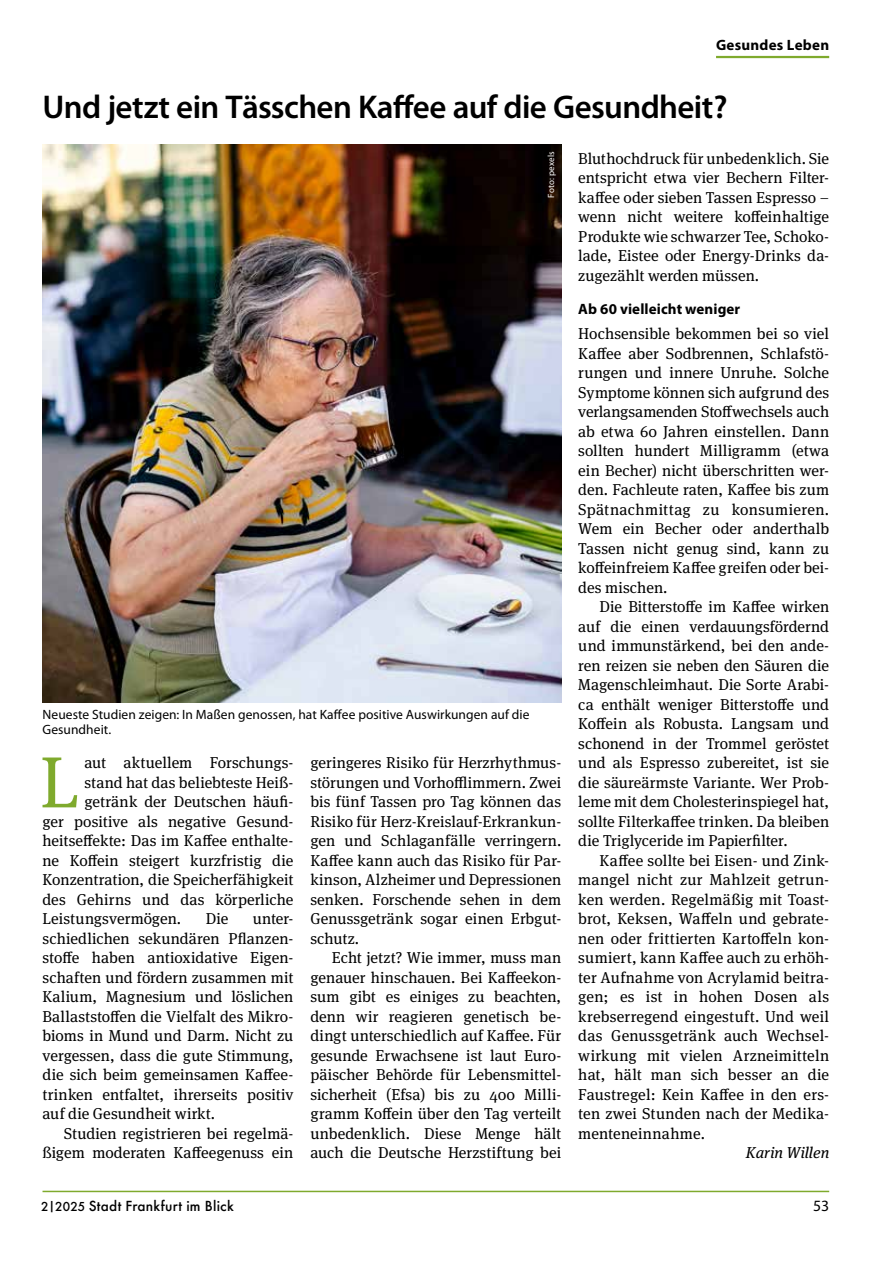
<style>
.page{position:relative;width:893px;height:1263px;background:#fff}
.page>*{position:absolute;margin:0;border:0;box-sizing:border-box;transform-origin:0 0}
.t1{font:72.3px "Meta Serif OT";color:#7faa2d}
.t2{font:600 33px "Myriad Pro";letter-spacing:-.02em;color:#000}
.t3{font:15.75px/19.5px "Meta Serif OT";letter-spacing:.005em;color:#000;text-align:justify}
.t4{font:italic 15.75px "Meta Serif OT";color:#000}
.t5{font:15.75px "Myriad Pro";color:#000}
.t6{font:700 15px "Myriad Pro";letter-spacing:.01em;color:#000}
.t7{font:13.5px/15px "Myriad Pro";letter-spacing:.005em;color:#000}
.t8{font:500 13.5px "Futura";letter-spacing:.02em;color:#000}
.t9{font:9px "Myriad Pro";letter-spacing:.015em;color:#fff}
.s1{font-size:12px}
</style>
<div class="page">
<img style="left:43px;top:144px;width:518px;height:559px">
<hr style="left:43px;top:1191px;width:786px;height:1px;background:#7faa2d">
<hr style="left:716px;top:56px;width:113px;height:2px;background:#7faa2d">
<p class="t6" style="left:716px;top:35px;width:115px">Gesundes Leben</p>
<h2 class="t2" style="left:43px;top:86px;width:687px">Und jetzt ein Tässchen Kaffee auf die Gesundheit?</h2>
<p class="t9" style="left:545px;top:198px;width:48px;rotate:-90deg">Foto: pexels</p>
<p class="t7" style="left:43px;top:707px;width:488px">Neueste Studien zeigen: In Maßen genossen, hat Kaffee positive Auswirkungen auf die<br>Gesundheit.</p>
<h1 class="t1" style="left:40px;top:741px;width:41px">L</h1>
<p class="t3" style="left:84px;top:753px;width:210px">aut aktuellem Forschungs-</p>
<p class="t3" style="left:84px;top:773px;width:210px">stand hat das beliebteste Heiß-</p>
<p class="t3" style="left:84px;top:792px;width:210px">getränk der Deutschen häufi-</p>
<p class="t3" style="left:43px;top:812px;width:252px">ger positive als negative Gesund-</p>
<p class="t3" style="left:43px;top:831px;width:252px">heitseffekte: Das im Kaffee enthalte-</p>
<p class="t3" style="left:43px;top:851px;width:252px">ne Koffein steigert kurzfristig die</p>
<p class="t3" style="left:43px;top:870px;width:252px">Konzentration, die Speicherfähigkeit</p>
<p class="t3" style="left:43px;top:890px;width:252px">des Gehirns und das körperliche</p>
<p class="t3" style="left:43px;top:909px;width:140px">Leistungsvermögen.</p>
<p class="t3" style="left:206px;top:909px;width:24px">Die</p>
<p class="t3" style="left:43px;top:909px;width:252px;text-indent:210px">unter&shy;schiedlichen sekundären Pflanzen&shy;stoffe haben antioxidative Eigen&shy;schaften und fördern zusammen mit Kalium, Magnesium und löslichen Ballaststoffen die Vielfalt des Mikro&shy;bioms in Mund und Darm. Nicht zu vergessen, dass die gute Stimmung, die sich beim gemeinsamen Kaffee&shy;trinken entfaltet, ihrerseits positiv auf die Gesundheit wirkt.</p>
<p class="t3" style="left:43px;top:1124px;width:252px;text-align:right">Studien registrieren bei regelmä&shy;ßigem moderaten Kaffeegenuss ein</p>
<p class="t3" style="left:310px;top:753px;width:252px">geringeres Risiko für Herzrhythmus&shy;störungen und Vorhofflimmern. Zwei bis fünf Tassen pro Tag können das Risiko für Herz-Kreislauf-Erkrankun&shy;gen und Schlaganfälle verringern.<br>Kaffee kann auch das Risiko für Par&shy;kinson, Alzheimer und Depressionen senken. Forschende sehen in dem Genussgetränk sogar einen Erbgut&shy;schutz.</p>
<p class="t3" style="left:310px;top:948px;width:252px;text-indent:21px">Echt jetzt? Wie immer, muss man genauer hinschauen. Bei Kaffeekon&shy;sum gibt es einiges zu beachten, denn wir reagieren genetisch be&shy;dingt unterschiedlich auf Kaffee. Für gesunde Erwachsene ist laut Euro&shy;päischer Behörde für Lebensmittel&shy;sicherheit (Efsa) bis zu 400 Milli&shy;gramm Koffein über den Tag verteilt unbedenklich. Diese Menge hält auch die Deutsche Herzstiftung bei</p>
<p class="t3" style="left:578px;top:149px;width:252px">Bluthochdruck für unbedenklich. Sie entspricht etwa vier Bechern Filter&shy;kaffee oder sieben Tassen Espresso – wenn nicht weitere koffeinhaltige Produkte wie schwarzer Tee, Schoko&shy;lade, Eistee oder Energy-Drinks da&shy;zugezählt werden müssen.</p>
<p class="t6" style="left:578px;top:299px;width:163px">Ab 60 vielleicht weniger</p>
<p class="t3" style="left:578px;top:324px;width:252px">Hochsensible bekommen bei so viel Kaffee aber Sodbrennen, Schlafstö&shy;rungen und innere Unruhe. Solche Symptome können sich aufgrund des verlangsamenden Stoffwechsels auch ab etwa 60 Jahren einstellen. Dann sollten hundert Milligramm (etwa ein Becher) nicht überschritten wer&shy;den. Fachleute raten, Kaffee bis zum Spätnachmittag zu konsumieren.<br>Wem ein Becher oder anderthalb Tassen nicht genug sind, kann zu koffeinfreiem Kaffee greifen oder bei&shy;des mischen.</p>
<p class="t3" style="left:578px;top:597px;width:252px;text-indent:21px">Die Bitterstoffe im Kaffee wirken auf die einen verdauungsfördernd und immunstärkend, bei den ande&shy;ren reizen sie neben den Säuren die Magenschleimhaut. Die Sorte Arabi&shy;ca enthält weniger Bitterstoffe und Koffein als Robusta. Langsam und schonend in der Trommel geröstet und als Espresso zubereitet, ist sie die säureärmste Variante. Wer Prob&shy;leme mit dem Cholesterinspiegel hat, sollte Filterkaffee trinken. Da bleiben die Triglyceride im Papierfilter.</p>
<p class="t3" style="left:578px;top:851px;width:252px;text-indent:21px">Kaffee sollte bei Eisen- und Zink&shy;mangel nicht zur Mahlzeit getrun&shy;ken werden. Regelmäßig mit Toast&shy;brot, Keksen, Waffeln und gebrate&shy;nen oder frittierten Kartoffeln kon&shy;sumiert, kann Kaffee auch zu erhöh&shy;ter Aufnahme von Acrylamid beitra&shy;gen; es ist in hohen Dosen als krebserregend eingestuft. Und weil das Genussgetränk auch Wechsel&shy;wirkung mit vielen Arzneimitteln hat, hält man sich besser an die Faustregel: Kein Kaffee in den ers&shy;ten zwei Stunden nach der Medika&shy;menteneinnahme.</p>
<p class="t4" style="left:746px;top:1144px;width:85px">Karin Willen</p>
<p class="t8" style="left:41px;top:1197px;width:194px"><span class="s1">2|2025</span> Stadt Frankfurt im Blick</p>
<p class="t5" style="left:813px;top:1196px;width:18px">53</p>
</div>
